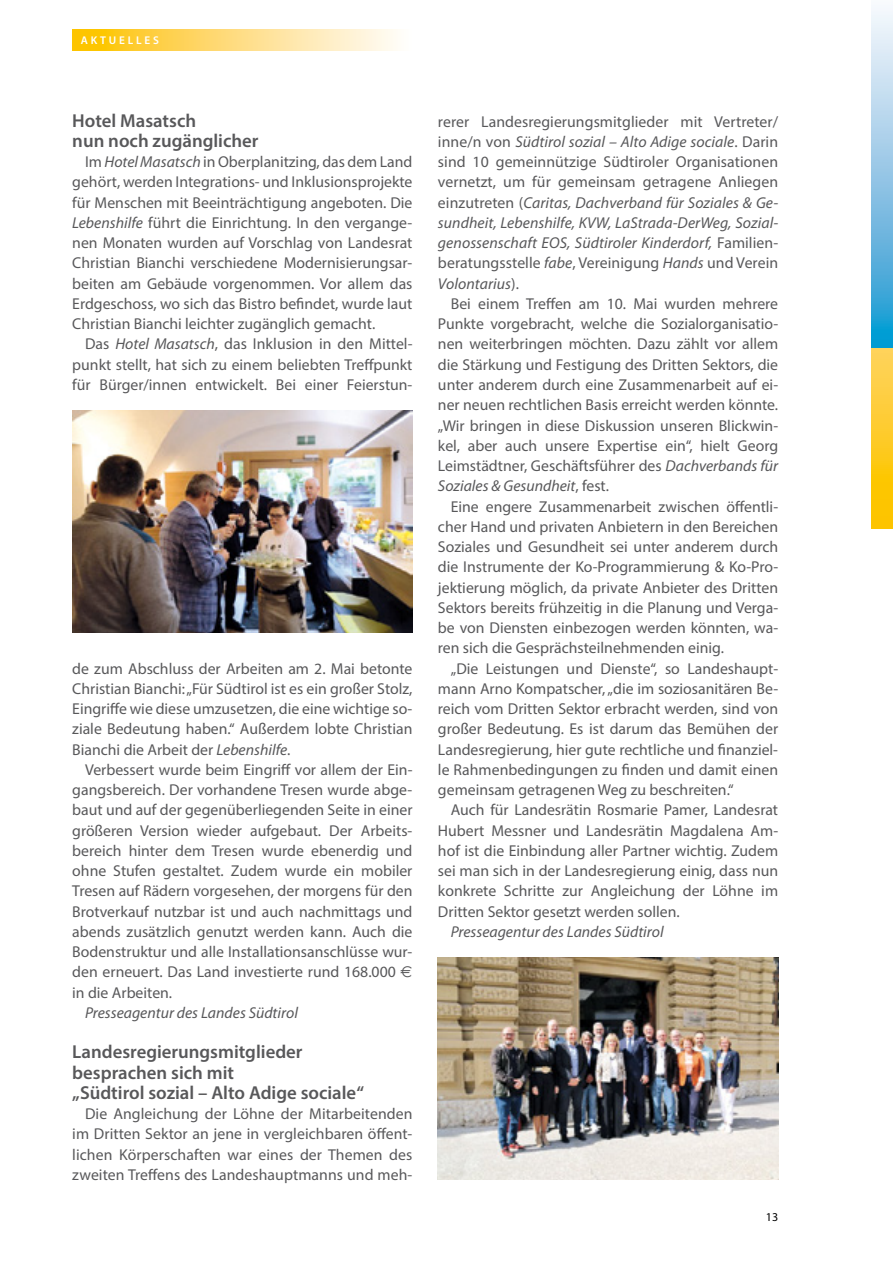
<style>
.page{position:relative;width:893px;height:1263px;background:#fff}
.page>*{position:absolute;margin:0;border:0;box-sizing:border-box;transform-origin:0 0}
.t1{font:600 18.75px/20.2px "Myriad Pro";color:#58585a}
.t2{font:15.75px/20.2px "Myriad Pro";color:#58585a;text-align:justify}
.t3{font:italic 15.75px "Myriad Pro";color:#58585a}
.t4{font:12px "Myriad Pro";color:#000}
.t5{font:600 11.25px "Myriad Pro";letter-spacing:.25em;color:#fff}
.s1{font-style:italic}
.s2{font-family:"Euro Sans"}
</style>
<div class="page">
<svg style="left:872px;top:348px;width:21px;height:180px;background:#fdca26"></svg>
<svg style="left:72px;top:30px;width:325px;height:20px;background:#fedd7b"></svg>
<svg style="left:872px;top:10px;width:21px;height:338px;background:#8ac6e5"></svg>
<img style="left:72px;top:410px;width:340px;height:223px">
<img style="left:438px;top:957px;width:340px;height:223px">
<p class="t5" style="left:81px;top:33px;width:80px">AKTUELLES</p>
<p class="t1" style="left:72px;top:110px;width:188px">Hotel Masatsch<br>nun noch zugänglicher</p>
<p class="t2" style="left:72px;top:151px;width:342px;text-indent:13px">Im <span class="s1">Hotel Masatsch</span> in Oberplanitzing, das dem Land gehört, werden Integrations- und Inklusionsprojekte für Menschen mit Beeinträchtigung angeboten. Die <span class="s1">Lebenshilfe</span> führt die Einrichtung. In den vergange&shy;nen Monaten wurden auf Vorschlag von Landesrat Christian Bianchi verschiedene Modernisierungsar&shy;beiten am Gebäude vorgenommen. Vor allem das Erdgeschoss, wo sich das Bistro befindet, wurde laut Christian Bianchi leichter zugänglich gemacht.</p>
<p class="t2" style="left:72px;top:334px;width:342px;text-indent:13px">Das <span class="s1">Hotel Masatsch</span>, das Inklusion in den Mittel&shy;punkt stellt, hat sich zu einem beliebten Treffpunkt für Bürger/innen entwickelt. Bei einer Feierstun-</p>
<p class="t2" style="left:72px;top:658px;width:342px">de zum Abschluss der Arbeiten am 2. Mai betonte Christian Bianchi: „Für Südtirol ist es ein großer Stolz, Eingriffe wie diese umzusetzen, die eine wichtige so&shy;ziale Bedeutung haben.“ Außerdem lobte Christian Bianchi die Arbeit der <span class="s1">Lebenshilfe</span>.</p>
<p class="t2" style="left:72px;top:759px;width:342px;text-indent:13px">Verbessert wurde beim Eingriff vor allem der Ein&shy;gangsbereich. Der vorhandene Tresen wurde abge&shy;baut und auf der gegenüberliegenden Seite in einer größeren Version wieder aufgebaut. Der Arbeits&shy;bereich hinter dem Tresen wurde ebenerdig und ohne Stufen gestaltet. Zudem wurde ein mobiler Tresen auf Rädern vorgesehen, der morgens für den Brotverkauf nutzbar ist und auch nachmittags und abends zusätzlich genutzt werden kann. Auch die Bodenstruktur und alle Installationsanschlüsse wur&shy;den erneuert. Das Land investierte rund 168.000 <span class="s2">€ </span>in die Arbeiten.</p>
<p class="t3" style="left:85px;top:1003px;width:214px">Presseagentur des Landes Südtirol</p>
<p class="t1" style="left:72px;top:1041px;width:293px">Landesregierungsmitglieder besprachen sich mit<br>„Südtirol sozial – Alto Adige sociale“</p>
<p class="t2" style="left:72px;top:1103px;width:342px;text-indent:13px">Die Angleichung der Löhne der Mitarbeitenden im Dritten Sektor an jene in vergleichbaren öffent&shy;lichen Körperschaften war eines der Themen des zweiten Treffens des Landeshauptmanns und meh-</p>
<p class="t2" style="left:438px;top:111px;width:342px">rerer Landesregierungsmitglieder mit Vertreter/ inne/n von <span class="s1">Südtirol sozial – Alto Adige sociale</span>. Darin sind 10 gemeinnützige Südtiroler Organisationen vernetzt, um für gemeinsam getragene Anliegen einzutreten (<span class="s1">Caritas, Dachverband für Soziales &amp; Ge&shy;sundheit, Lebenshilfe, KVW, LaStrada-DerWeg, Sozial&shy;genossenschaft EOS, Südtiroler Kinderdorf,</span> Familien&shy;beratungsstelle <span class="s1">fabe</span>, Vereinigung <span class="s1">Hands</span> und Verein <span class="s1">Volontarius</span>).</p>
<p class="t2" style="left:438px;top:293px;width:342px;text-indent:13px">Bei einem Treffen am 10. Mai wurden mehrere Punkte vorgebracht, welche die Sozialorganisatio&shy;nen weiterbringen möchten. Dazu zählt vor allem die Stärkung und Festigung des Dritten Sektors, die unter anderem durch eine Zusammenarbeit auf ei&shy;ner neuen rechtlichen Basis erreicht werden könnte. „Wir bringen in diese Diskussion unseren Blickwin&shy;kel, aber auch unsere Expertise ein“, hielt Georg Leimstädtner, Geschäftsführer des <span class="s1">Dachverbands für Soziales &amp; Gesundheit</span>, fest.</p>
<p class="t2" style="left:438px;top:496px;width:342px;text-indent:13px">Eine engere Zusammenarbeit zwischen öffentli&shy;cher Hand und privaten Anbietern in den Bereichen Soziales und Gesundheit sei unter anderem durch die Instrumente der Ko-Programmierung &amp; Ko-Pro&shy;jektierung möglich, da private Anbieter des Dritten Sektors bereits frühzeitig in die Planung und Verga&shy;be von Diensten einbezogen werden könnten, wa&shy;ren sich die Gesprächsteilnehmenden einig.</p>
<p class="t2" style="left:438px;top:658px;width:342px;text-indent:13px">„Die Leistungen und Dienste“, so Landeshaupt&shy;mann Arno Kompatscher, „die im soziosanitären Be&shy;reich vom Dritten Sektor erbracht werden, sind von großer Bedeutung. Es ist darum das Bemühen der Landesregierung, hier gute rechtliche und finanziel&shy;le Rahmenbedingungen zu finden und damit einen gemeinsam getragenen Weg zu beschreiten.“</p>
<p class="t2" style="left:438px;top:800px;width:342px;text-indent:13px">Auch für Landesrätin Rosmarie Pamer, Landesrat Hubert Messner und Landesrätin Magdalena Am&shy;hof ist die Einbindung aller Partner wichtig. Zudem sei man sich in der Landesregierung einig, dass nun konkrete Schritte zur Angleichung der Löhne im Dritten Sektor gesetzt werden sollen.</p>
<p class="t3" style="left:451px;top:922px;width:214px">Presseagentur des Landes Südtirol</p>
<p class="t4" style="left:766px;top:1209px;width:14px">13</p>
</div>
